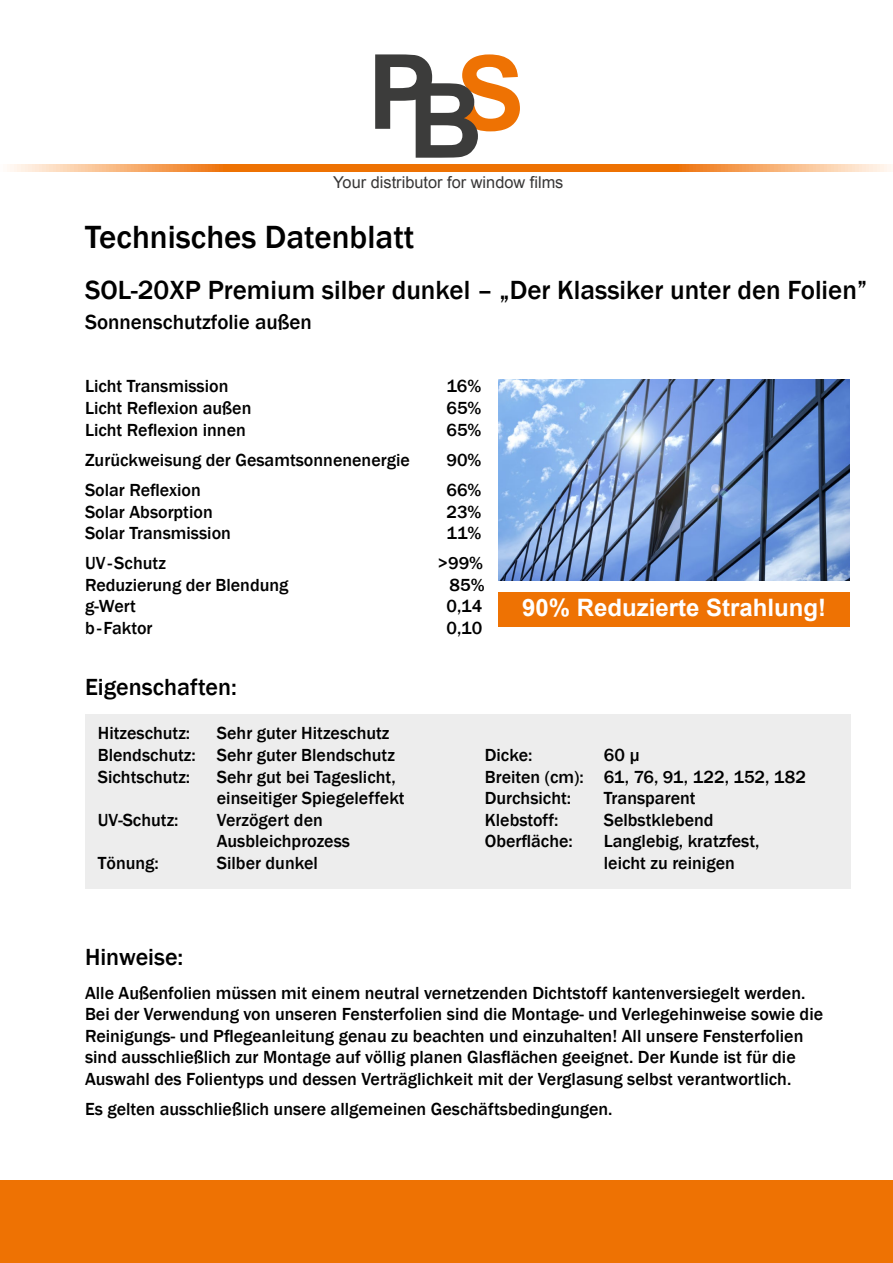
<style>
.page{position:relative;width:893px;height:1263px;background:#fff}
.page>*{position:absolute;margin:0;border:0;box-sizing:border-box;transform-origin:0 0}
.t1{font:500 33px "Franklin Gothic";color:#000}
.t2{font:500 27px "Franklin Gothic";color:#000}
.t3{font:700 24px "Arial";color:#fff}
.t4{font:500 24px "Franklin Gothic";color:#000}
.t5{font:500 21px "Franklin Gothic";color:#000}
.t6{font:500 18px/21.6px "Franklin Gothic";color:#000}
.t7{font:16.35px "Arial";color:#373636}
</style>
<div class="page">
<div style="left:0;top:1180px;width:893px;height:83px;background:#ee7203"></div>
<svg style="left:375px;top:54px;width:145px;height:104px"></svg>
<svg style="left:7px;top:164px;width:886px;height:7px;background:#f29441"></svg>
<div style="left:499px;top:592px;width:351px;height:35px;background:#ee7203"></div>
<img style="left:499px;top:380px;width:351px;height:200px">
<div style="left:85px;top:714px;width:765px;height:174px;background:#ededed"></div>
<p class="t7" style="left:333px;top:172px;width:232px">Your distributor for window films</p>
<p class="t1" style="left:85px;top:217px;width:331px">Technisches Datenblatt</p>
<p class="t2" style="left:85px;top:273px;width:784px">SOL-20XP Premium silber dunkel – „Der Klassiker unter den Folien”</p>
<p class="t5" style="left:85px;top:309px;width:228px">Sonnenschutzfolie außen</p>
<p class="t6" style="left:85px;top:376px;width:145px">Licht Transmission</p>
<p class="t6" style="left:446px;top:376px;width:36px">16%</p>
<p class="t6" style="left:85px;top:397px;width:168px">Licht Reflexion außen</p>
<p class="t6" style="left:446px;top:397px;width:36px">65%</p>
<p class="t6" style="left:85px;top:419px;width:162px">Licht Reflexion innen</p>
<p class="t6" style="left:446px;top:419px;width:36px">65%</p>
<p class="t6" style="left:85px;top:449px;width:326px">Zurückweisung der Gesamtsonnenenergie</p>
<p class="t6" style="left:446px;top:449px;width:36px">90%</p>
<p class="t6" style="left:85px;top:479px;width:117px">Solar Reflexion</p>
<p class="t6" style="left:446px;top:479px;width:36px">66%</p>
<p class="t6" style="left:85px;top:501px;width:129px">Solar Absorption</p>
<p class="t6" style="left:446px;top:501px;width:36px">23%</p>
<p class="t6" style="left:85px;top:522px;width:147px">Solar Transmission</p>
<p class="t6" style="left:446px;top:522px;width:36px">11%</p>
<p class="t6" style="left:85px;top:553px;width:82px">UV-Schutz</p>
<p class="t6" style="left:438px;top:553px;width:47px">&gt;99%</p>
<p class="t6" style="left:85px;top:574px;width:205px">Reduzierung der Blendung</p>
<p class="t6" style="left:450px;top:574px;width:36px">85%</p>
<p class="t6" style="left:85px;top:596px;width:52px">g-Wert</p>
<p class="t6" style="left:446px;top:596px;width:37px">0,14</p>
<p class="t6" style="left:85px;top:617px;width:69px">b-Faktor</p>
<p class="t6" style="left:446px;top:617px;width:37px">0,10</p>
<p class="t4" style="left:85px;top:672px;width:153px">Eigenschaften:</p>
<p class="t3" style="left:522px;top:591px;width:306px">90% Reduzierte Strahlung!</p>
<p class="t6" style="left:98px;top:723px;width:94px">Hitzeschutz:</p>
<p class="t6" style="left:217px;top:723px;width:174px">Sehr guter Hitzeschutz</p>
<p class="t6" style="left:98px;top:744px;width:299px">Blendschutz: Sehr guter Blendschutz</p>
<p class="t6" style="left:98px;top:766px;width:94px">Sichtschutz:</p>
<p class="t6" style="left:217px;top:766px;width:180px">Sehr gut bei Tageslicht,</p>
<p class="t6" style="left:217px;top:788px;width:189px">einseitiger Spiegeleffekt</p>
<p class="t6" style="left:98px;top:809px;width:82px">UV-Schutz:</p>
<p class="t6" style="left:217px;top:809px;width:108px">Verzögert den</p>
<p class="t6" style="left:217px;top:831px;width:135px">Ausbleichprozess</p>
<p class="t6" style="left:98px;top:852px;width:63px">Tönung:</p>
<p class="t6" style="left:217px;top:852px;width:103px">Silber dunkel</p>
<p class="t4" style="left:85px;top:942px;width:100px">Hinweise:</p>
<p class="t6" style="left:485px;top:744px;width:49px">Dicke:</p>
<p class="t6" style="left:604px;top:744px;width:38px">60 µ</p>
<p class="t6" style="left:485px;top:766px;width:323px">Breiten (cm): 61, 76, 91, 122, 152, 182</p>
<p class="t6" style="left:485px;top:788px;width:88px">Durchsicht:</p>
<p class="t6" style="left:604px;top:788px;width:93px">Transparent</p>
<p class="t6" style="left:485px;top:809px;width:75px">Klebstoff:</p>
<p class="t6" style="left:604px;top:809px;width:111px">Selbstklebend</p>
<p class="t6" style="left:485px;top:831px;width:90px">Oberfläche:</p>
<p class="t6" style="left:604px;top:831px;width:157px">Langlebig, kratzfest,</p>
<p class="t6" style="left:604px;top:852px;width:133px">leicht zu reinigen</p>
<p class="t6" style="left:85px;top:982px;width:722px">Alle Außenfolien müssen mit einem neutral vernetzenden Dichtstoff kantenversiegelt werden.</p>
<p class="t6" style="left:85px;top:1004px;width:740px">Bei der Verwendung von unseren Fensterfolien sind die Montage- und Verlegehinweise sowie die<br>Reinigungs- und Pflegeanleitung genau zu beachten und einzuhalten! All unsere Fensterfolien sind ausschließlich zur Montage auf völlig planen Glasflächen geeignet. Der Kunde ist für die</p>
<p class="t6" style="left:85px;top:1068px;width:708px">Auswahl des Folientyps und dessen Verträglichkeit mit der Verglasung selbst verantwortlich.</p>
<p class="t6" style="left:85px;top:1098px;width:529px">Es gelten ausschließlich unsere allgemeinen Geschäftsbedingungen.</p>
</div>
